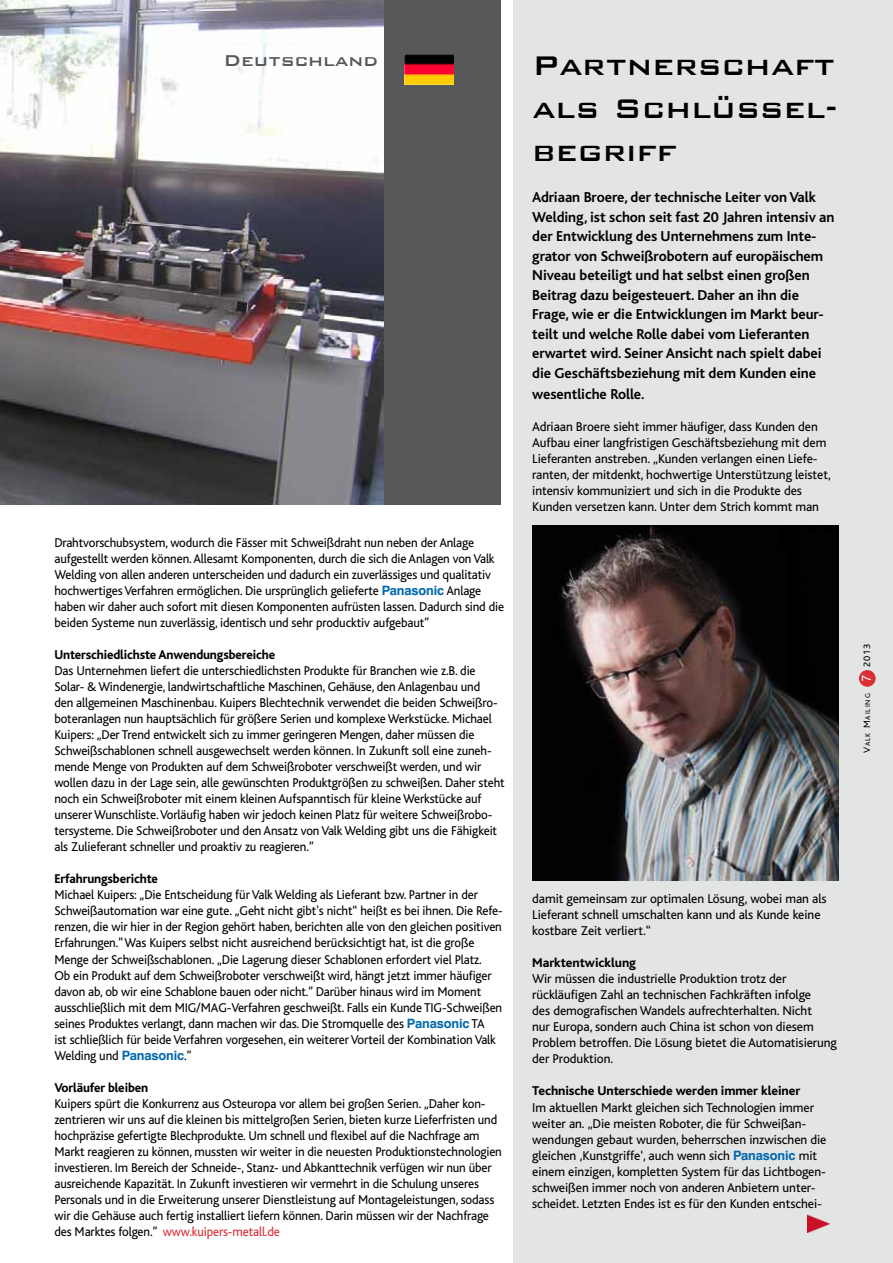
<style>
.page{position:relative;width:893px;height:1263px;background:#fff}
.page>*{position:absolute;margin:0;border:0;box-sizing:border-box;transform-origin:0 0}
.t1{font:500 36px/43.2px "Bank Gothic";color:#000;text-align:justify}
.t2{font:500 21px "Bank Gothic";color:#58585a}
.t3{font:700 15px/19.5px "Kl Bliss";letter-spacing:-.005em;color:#000}
.t4{font:13.35px/16px "Kl Bliss";letter-spacing:-.01em;color:#000;scale:.96 1}
.t5{font:13.35px/16px "Kl Bliss";letter-spacing:-.01em;color:#000}
.t6{font:800 13.35px "Kl Bliss";letter-spacing:-.01em;color:#000;scale:.96 1}
.t7{font:800 13.35px "Kl Bliss";letter-spacing:-.01em;color:#000}
.t8{font:13.35px "Kl Bliss";color:#fff}
.t9{font:9.75px "Kl Bliss";color:#000}
.t10{font:7.35px "Kl Bliss";letter-spacing:.135em;color:#000}
.s1{font-family:"Swiss 721 BT";font-weight:700;font-size:12.9px;color:#0068ae}
.s2{color:#db2f36}
.s3{font-size:9.75px}
</style>
<div class="page">
<div style="left:514px;top:0;width:379px;height:1263px;background:#e3e4e4"></div>
<div style="left:0;top:0;width:501px;height:505px;background:#58585a"></div>
<img style="left:532px;top:525px;width:306px;height:355px">
<img style="left:808px;top:1215px;width:21px;height:18px">
<div style="left:859px;top:670px;width:17px;height:17px;background:#db2f36;border-radius:50%"></div>
<img style="left:0;top:0;width:384px;height:505px">
<img style="left:405px;top:55px;width:49px;height:29px">
<h2 class="t2" style="left:223px;top:44px;width:156px">Deutschland</h2>
<p class="t4" style="left:54px;top:535px;width:470px">Drahtvorschubsystem, wodurch die Fässer mit Schweißdraht nun neben der Anlage aufgestellt werden können. Allesamt Komponenten, durch die sich die Anlagen von Valk Welding von allen anderen unterscheiden und dadurch ein zuverlässiges und qualitativ hochwertiges Verfahren ermöglichen. Die ursprünglich gelieferte <span class="s1">Panasonic</span> Anlage haben wir daher auch sofort mit diesen Komponenten aufrüsten lassen. Dadurch sind die beiden Systeme nun zuverlässig, identisch und sehr producktiv aufgebaut”</p>
<p class="t6" style="left:54px;top:648px;width:232px">Unterschiedlichste Anwendungsbereiche</p>
<p class="t4" style="left:54px;top:663px;width:471px">Das Unternehmen liefert die unterschiedlichsten Produkte für Branchen wie z.B. die Solar- &amp; Windenergie, landwirtschaftliche Maschinen, Gehäuse, den Anlagenbau und<br>den allgemeinen Maschinenbau. Kuipers Blechtechnik verwendet die beiden Schweißro&shy;boteranlagen nun hauptsächlich für größere Serien und komplexe Werkstücke. Michael Kuipers: „Der Trend entwickelt sich zu immer geringeren Mengen, daher müssen die Schweißschablonen schnell ausgewechselt werden können. In Zukunft soll eine zuneh&shy;mende Menge von Produkten auf dem Schweißroboter verschweißt werden, und wir wollen dazu in der Lage sein, alle gewünschten Produktgrößen zu schweißen. Daher steht noch ein Schweißroboter mit einem kleinen Aufspanntisch für kleine Werkstücke auf unserer Wunschliste. Vorläufig haben wir jedoch keinen Platz für weitere Schweißrobo&shy;tersysteme. Die Schweißroboter und den Ansatz von Valk Welding gibt uns die Fähigkeit als Zulieferant schneller und proaktiv zu reagieren.”</p>
<p class="t6" style="left:54px;top:872px;width:109px">Erfahrungsberichte</p>
<p class="t4" style="left:54px;top:887px;width:468px">Michael Kuipers: „Die Entscheidung für Valk Welding als Lieferant bzw. Partner in der Schweißautomation war eine gute. „Geht nicht gibt's nicht“ heißt es bei ihnen. Die Refe&shy;renzen, die wir hier in der Region gehört haben, berichten alle von den gleichen positiven Erfahrungen.” Was Kuipers selbst nicht ausreichend berücksichtigt hat, ist die große Menge der Schweißschablonen. „Die Lagerung dieser Schablonen erfordert viel Platz.<br>Ob ein Produkt auf dem Schweißroboter verschweißt wird, hängt jetzt immer häufiger davon ab, ob wir eine Schablone bauen oder nicht.” Darüber hinaus wird im Moment ausschließlich mit dem MIG/MAG-Verfahren geschweißt. Falls ein Kunde TIG-Schweißen seines Produktes verlangt, dann machen wir das. Die Stromquelle des <span class="s1">Panasonic</span> TA<br>ist schließlich für beide Verfahren vorgesehen, ein weiterer Vorteil der Kombination Valk Welding und <span class="s1">Panasonic</span>.”</p>
<p class="t6" style="left:54px;top:1080px;width:99px">Vorläufer bleiben</p>
<p class="t4" style="left:54px;top:1095px;width:468px">Kuipers spürt die Konkurrenz aus Osteuropa vor allem bei großen Serien. „Daher kon&shy;zentrieren wir uns auf die kleinen bis mittelgroßen Serien, bieten kurze Lieferfristen und hochpräzise gefertigte Blechprodukte. Um schnell und flexibel auf die Nachfrage am Markt reagieren zu können, mussten wir weiter in die neuesten Produktionstechnologien investieren. Im Bereich der Schneide-, Stanz- und Abkanttechnik verfügen wir nun über ausreichende Kapazität. In Zukunft investieren wir vermehrt in die Schulung unseres Personals und in die Erweiterung unserer Dienstleistung auf Montageleistungen, sodass wir die Gehäuse auch fertig installiert liefern können. Darin müssen wir der Nachfrage des Marktes folgen.” <span class="s2">www.kuipers-metall.de</span></p>
<h1 class="t1" style="left:532px;top:40px;width:307px">Partnerschaft als Schlüssel&shy;begriff</h1>
<p class="t3" style="left:532px;top:188px;width:304px">Adriaan Broere, der technische Leiter von Valk Welding, ist schon seit fast 20 Jahren intensiv an der Entwicklung des Unternehmens zum Inte&shy;grator von Schweißrobotern auf europäischem Niveau beteiligt und hat selbst einen großen Beitrag dazu beigesteuert. Daher an ihn die Frage, wie er die Entwicklungen im Markt beur&shy;teilt und welche Rolle dabei vom Lieferanten erwartet wird. Seiner Ansicht nach spielt dabei die Geschäftsbeziehung mit dem Kunden eine</p>
<p class="t3" style="left:532px;top:385px;width:114px">wesentliche Rolle.</p>
<p class="t5" style="left:532px;top:419px;width:300px">Adriaan Broere sieht immer häufiger, dass Kunden den Aufbau einer langfristigen Geschäftsbeziehung mit dem Lieferanten anstreben. „Kunden verlangen einen Liefe&shy;ranten, der mitdenkt, hochwertige Unterstützung leistet, intensiv kommuniziert und sich in die Produkte des Kunden versetzen kann. Unter dem Strich kommt man</p>
<p class="t9" style="left:862px;top:667px;width:25px;rotate:-90deg">2013</p>
<p class="t8" style="left:859px;top:682px;width:8px;rotate:-90deg">7</p>
<p class="t10" style="left:864px;top:753px;width:61px;rotate:-90deg"><span class="s3">V</span>alk <span class="s3">M</span>ailing</p>
<p class="t5" style="left:532px;top:891px;width:296px">damit gemeinsam zur optimalen Lösung, wobei man als<br>Lieferant schnell umschalten kann und als Kunde keine kostbare Zeit verliert.“</p>
<p class="t7" style="left:532px;top:956px;width:105px">Marktentwicklung</p>
<p class="t5" style="left:532px;top:971px;width:306px">Wir müssen die industrielle Produktion trotz der rückläufigen Zahl an technischen Fachkräften infolge<br>des demografischen Wandels aufrechterhalten. Nicht<br>nur Europa, sondern auch China ist schon von diesem Problem betroffen. Die Lösung bietet die Automatisierung der Produktion.</p>
<p class="t7" style="left:532px;top:1084px;width:270px">Technische Unterschiede werden immer kleiner</p>
<p class="t5" style="left:532px;top:1099px;width:296px">Im aktuellen Markt gleichen sich Technologien immer weiter an. „Die meisten Roboter, die für Schweißan&shy;wendungen gebaut wurden, beherrschen inzwischen die gleichen ‚Kunstgriffe‘, auch wenn sich <span class="s1">Panasonic</span> mit einem einzigen, kompletten System für das Lichtbogen&shy;schweißen immer noch von anderen Anbietern unter&shy;scheidet. Letzten Endes ist es für den Kunden entschei-</p>
</div>
